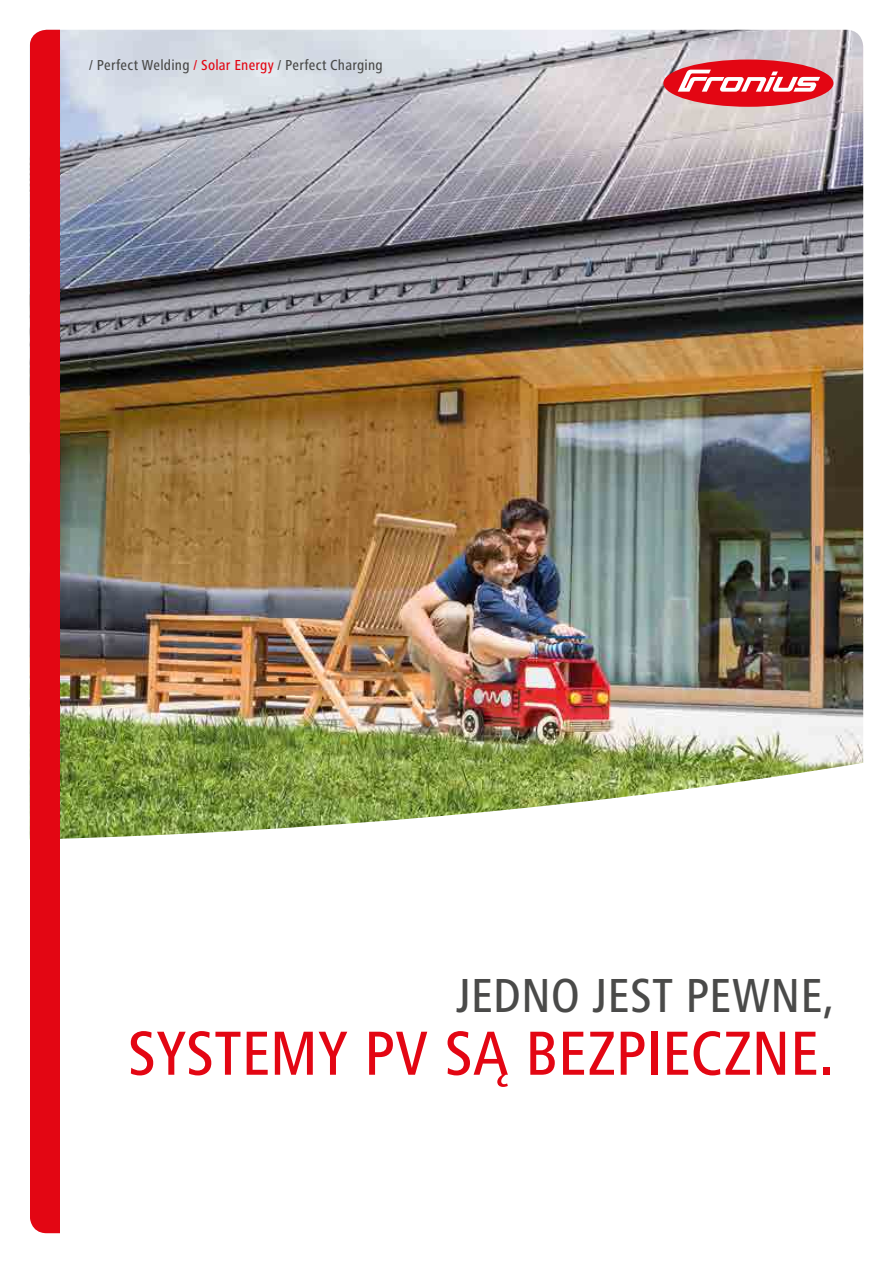
<style>
.page{position:relative;width:893px;height:1263px;background:#fff}
.page>*{position:absolute;margin:0;border:0;box-sizing:border-box;transform-origin:0 0}
.t1{font:500 condensed 64.5px "Frutiger Next LTW1 G";color:#e30613}
.t2{font:500 condensed 49.5px "Frutiger Next LTW1 G";color:#4a4a49}
.t3{font:500 condensed 15px "Frutiger Next LTW1 G";letter-spacing:.015em;color:#4a4a49}
.s1{color:#e30613}
</style>
<div class="page">
<img style="left:60px;top:30px;width:803px;height:809px">
<div style="left:30px;top:30px;width:30px;height:1203px;background:#e30613"></div>
<div style="left:663px;top:60px;width:170px;height:47px;background:#e30613;border-radius:50%"></div>
<svg style="left:678px;top:70px;width:142px;height:22px"></svg>
<p class="t3" style="left:89px;top:57px;width:295px">/ Perfect Welding <span class="s1">/ Solar Energy</span> / Perfect Charging</p>
<h2 class="t2" style="left:456px;top:967px;width:380px">JEDNO JEST PEWNE,</h2>
<h1 class="t1" style="left:128px;top:1016px;width:708px">SYSTEMY PV SĄ BEZPIECZNE.</h1>
</div>
